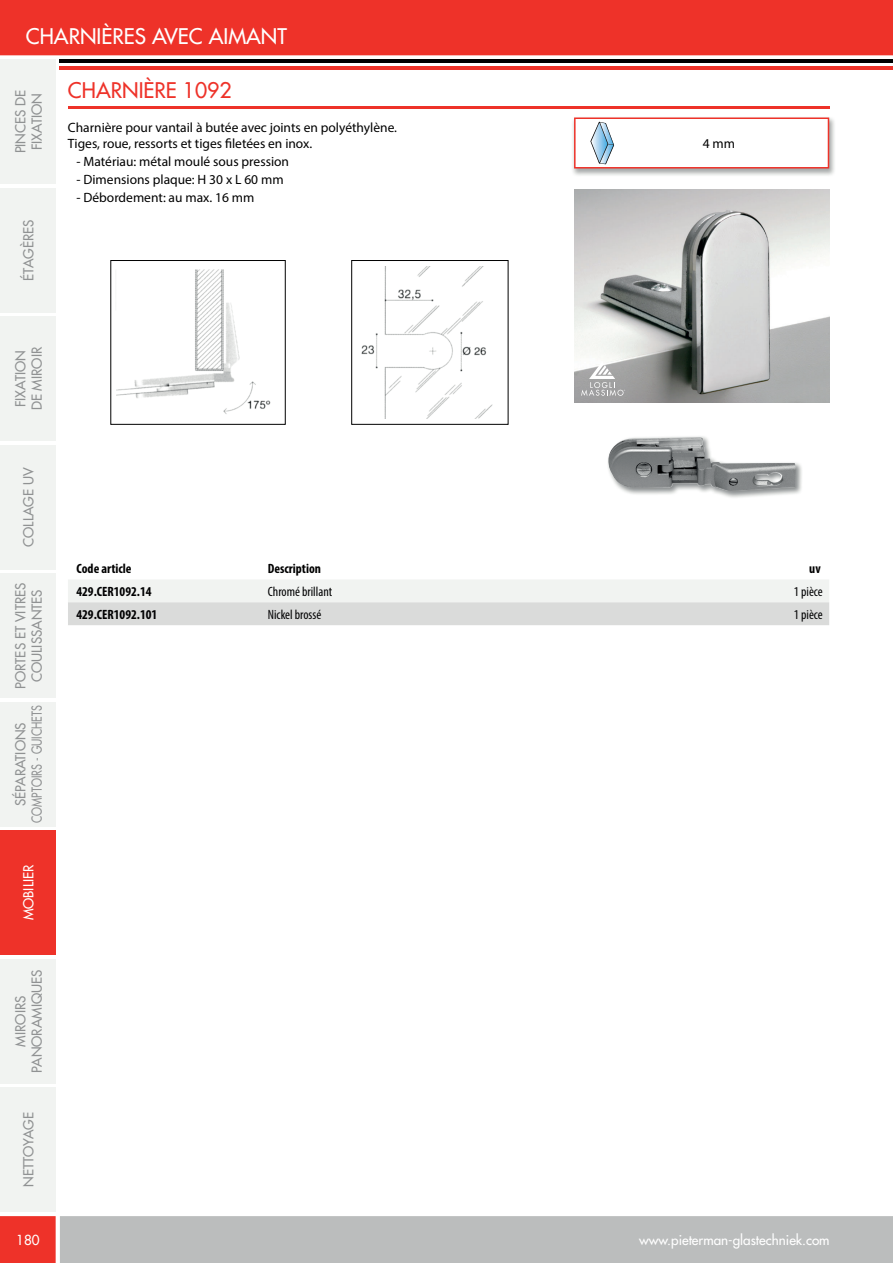
<style>
.page{position:relative;width:893px;height:1263px;background:#fff}
.page>*{position:absolute;margin:0;border:0;box-sizing:border-box;transform-origin:0 0}
.t1{font:500 21px "Futura Std";color:#fff}
.t2{font:500 21px "Futura Std";color:#ee3229}
.t3{font:13.5px/16.2px "Myriad Pro";color:#000001}
.t4{font:500 13.5px/16.2px "Futura Std";color:#909293;text-align:center}
.t5{font:700 condensed 13.5px "Myriad Pro";color:#000001}
.t6{font:500 13.5px "Futura Std";color:#fff}
.t7{font:condensed 13.5px "Myriad Pro";color:#000001}
</style>
<div class="page">
<div style="left:0;top:0;width:893px;height:55px;background:#ee3229"></div>
<div style="left:0;top:1216px;width:893px;height:47px;background:#bbbdbd"></div>
<div style="left:0;top:60px;width:56px;height:124px;background:#f1f3f1"></div>
<div style="left:0;top:188px;width:56px;height:124px;background:#f1f3f1"></div>
<div style="left:0;top:317px;width:56px;height:124px;background:#f1f3f1"></div>
<div style="left:0;top:445px;width:56px;height:124px;background:#f1f3f1"></div>
<div style="left:0;top:574px;width:56px;height:124px;background:#f1f3f1"></div>
<div style="left:0;top:702px;width:56px;height:124px;background:#f1f3f1"></div>
<div style="left:0;top:831px;width:56px;height:124px;background:#ee3229"></div>
<div style="left:0;top:959px;width:56px;height:124px;background:#f1f3f1"></div>
<div style="left:0;top:1088px;width:56px;height:124px;background:#f1f3f1"></div>
<hr style="left:60px;top:66px;width:833px;height:3px;background:#ee3229">
<hr style="left:60px;top:60px;width:833px;height:3px;background:#000001">
<hr style="left:68px;top:107px;width:761px;height:2px;background:#ee3229">
<svg style="left:68px;top:580px;width:761px;height:45px"></svg>
<img style="left:572px;top:117px;width:263px;height:59px">
<div style="left:575px;top:118px;width:253px;height:50px;background:#fff"></div>
<div style="left:574px;top:118px;width:255px;height:51px;border:2px solid #ee3229"></div>
<svg style="left:590px;top:122px;width:24px;height:42px"></svg>
<img style="left:574px;top:190px;width:255px;height:212px">
<img style="left:624px;top:436px;width:178px;height:62px">
<img style="left:608px;top:437px;width:188px;height:54px">
<img style="left:116px;top:269px;width:155px;height:145px">
<div style="left:110px;top:260px;width:176px;height:165px;border:1px solid #000001"></div>
<img style="left:361px;top:266px;width:132px;height:152px">
<div style="left:351px;top:260px;width:157px;height:165px;border:1px solid #000001"></div>
<svg style="left:581px;top:362px;width:44px;height:34px"></svg>
<h1 class="t1" style="left:26px;top:24px;width:263px">CHARNIÈRES AVEC AIMANT</h1>
<p class="t4" style="left:13px;top:153px;width:65px;text-align:left;rotate:-90deg">PINCES DE<br>FIXATION</p>
<p class="t4" style="left:21px;top:281px;width:62px;rotate:-90deg">ÉTAGÈRES</p>
<h1 class="t2" style="left:68px;top:79px;width:165px">CHARNIÈRE 1092</h1>
<p class="t3" style="left:68px;top:120px;width:331px">Charnière pour vantail à butée avec joints en polyéthylène.<br>Tiges, roue, ressorts et tiges filetées en inox.</p>
<p class="t3" style="left:76px;top:154px;width:214px">- Matériau: métal moulé sous pression</p>
<p class="t3" style="left:76px;top:172px;width:209px">- Dimensions plaque: H 30 x L 60 mm</p>
<p class="t3" style="left:76px;top:190px;width:179px">- Débordement: au max. 16 mm</p>
<p class="t4" style="left:13px;top:410px;width:65px;text-align:left;rotate:-90deg">FIXATION<br>DE MIROIR</p>
<p class="t4" style="left:21px;top:547px;width:81px;rotate:-90deg">COLLAGE UV</p>
<p class="t3" style="left:703px;top:136px;width:34px">4 mm</p>
<p class="t4" style="left:13px;top:689px;width:107px;rotate:-90deg">PORTES ET VITRES<br>COULISSANTES</p>
<p class="t4" style="left:13px;top:823px;width:119px;rotate:-90deg">SÉPARATIONS<br>COMPTOIRS - GUICHETS</p>
<p class="t6" style="left:21px;top:920px;width:57px;rotate:-90deg">MOBILIER</p>
<p class="t4" style="left:13px;top:1073px;width:104px;rotate:-90deg">MIROIRS<br>PANORAMIQUES</p>
<p class="t4" style="left:21px;top:1187px;width:76px;rotate:-90deg">NETTOYAGE</p>
<p class="t6" style="left:16px;top:1233px;width:25px">180</p>
<p class="t5" style="left:76px;top:563px;width:57px">Code article</p>
<p class="t5" style="left:268px;top:563px;width:55px">Description</p>
<p class="t5" style="left:809px;top:563px;width:13px">uv</p>
<p class="t5" style="left:76px;top:586px;width:77px">429.CER1092.14</p>
<p class="t7" style="left:268px;top:586px;width:66px">Chromé brillant</p>
<p class="t7" style="left:794px;top:586px;width:30px">1 pièce</p>
<p class="t5" style="left:76px;top:609px;width:82px">429.CER1092.101</p>
<p class="t7" style="left:268px;top:609px;width:55px">Nickel brossé</p>
<p class="t7" style="left:794px;top:609px;width:30px">1 pièce</p>
<p class="t6" style="left:639px;top:1233px;width:192px">www.pieterman-glastechniek.com</p>
</div>
